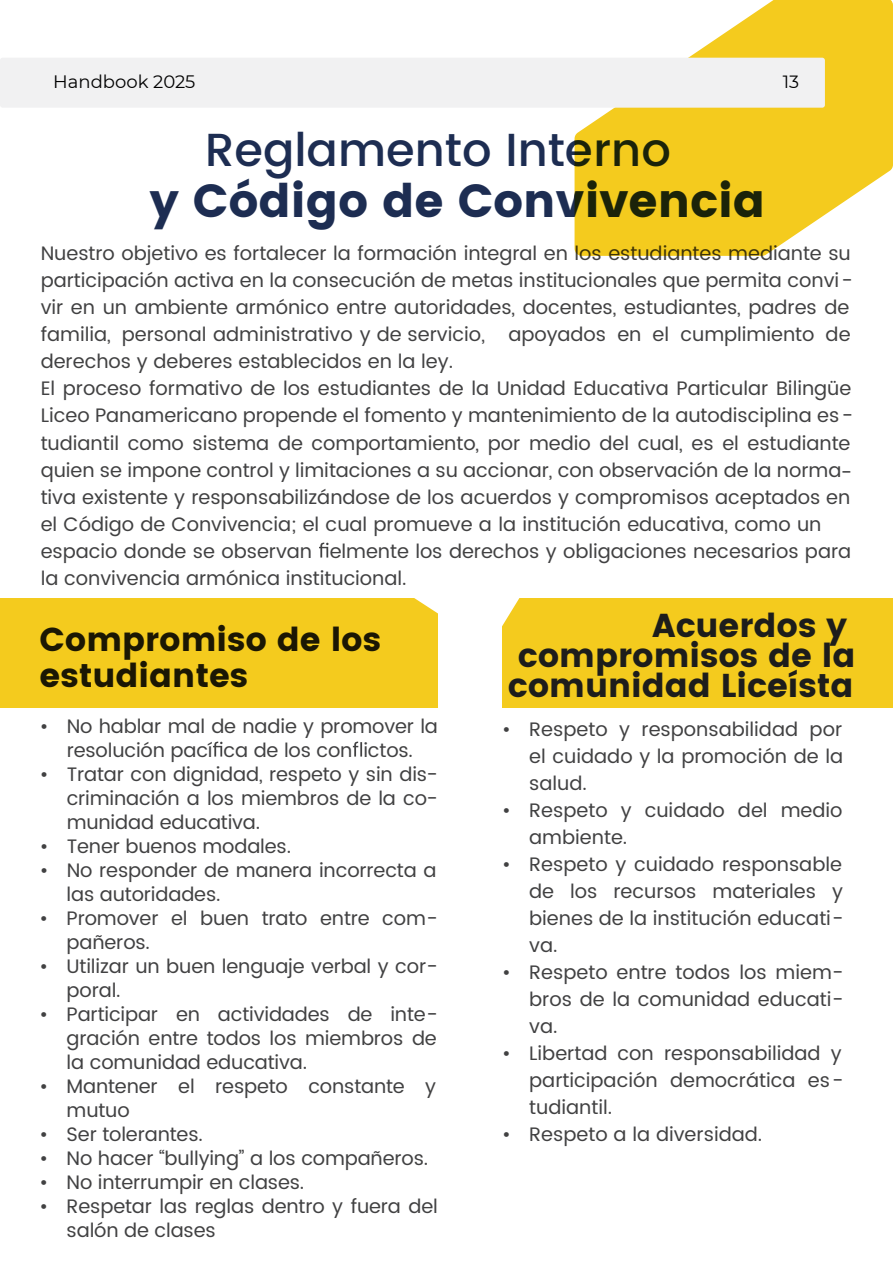
<style>
.page{position:relative;width:893px;height:1263px;background:#fff}
.page>*{position:absolute;margin:0;border:0;box-sizing:border-box;transform-origin:0 0}
.t1{font:700 46.35px "Poppins";color:#1d2d52}
.t2{font:500 46.35px "Poppins";color:#1d2d52}
.t3{font:700 33px/29.7px "Poppins";color:#1d1d1b}
.t4{font:19.5px/27px "Poppins";color:#414142}
.t5{font:18px "Montserrat";color:#010101}
.t6{font:17.7px "Montserrat";color:#010101}
</style>
<div class="page">
<svg style="left:319px;top:543px;width:10px;height:14px"></svg>
<svg style="left:213px;top:742px;width:9px;height:14px"></svg>
<svg style="left:353px;top:742px;width:9px;height:14px"></svg>
<div style="left:502px;top:599px;width:391px;height:108px;background:#f4cb1e"></div>
<div style="left:0;top:599px;width:437px;height:108px;background:#f4cb1e"></div>
<svg style="left:575px;top:0;width:318px;height:256px;fill:#f4cb1e"></svg>
<div style="left:0;top:58px;width:825px;height:50px;background:#f1f1f2;border-radius:3px"></div>
<p class="t5" style="left:53px;top:69px;width:144px">Handbook 2025</p>
<p class="t6" style="left:783px;top:69px;width:18px">13</p>
<h1 class="t2" style="left:205px;top:116px;width:467px">Reglamento Interno</h1>
<h1 class="t1" style="left:149px;top:174px;width:617px">y Código de Convivencia</h1>
<p class="t4" style="left:41px;top:241px;width:814px">Nuestro objetivo es fortalecer la formación integral en los estudiantes mediante su participación activa en la consecución de metas institucionales que permita convi&shy;vir en un ambiente armónico entre autoridades, docentes, estudiantes, padres de familia, personal administrativo y de servicio, apoyados en el cumplimiento de derechos y deberes establecidos en la ley.<br>El proceso formativo de los estudiantes de la Unidad Educativa Particular Bilingüe Liceo Panamericano propende el fomento y mantenimiento de la autodisciplina es&shy;tudiantil como sistema de comportamiento, por medio del cual, es el estudiante quien se impone control y limitaciones a su accionar, con observación de la norma tiva existente y responsabilizándose de los acuerdos y compromisos aceptados en el Código de Convivencia; el cual promueve a la institución educativa, como un espacio donde se observan elmente los derechos y obligaciones necesarios para la convivencia armónica institucional.</p>
<p class="t4" style="left:841px;top:459px;width:13px">-</p>
<h2 class="t3" style="left:40px;top:621px;width:343px;line-height:36.5px">Compromiso de los estudiantes</h2>
<p class="t4" style="left:40px;top:714px;width:400px;line-height:24px;text-align:center">• No hablar mal de nadie y promover la resolución pací ca de los con ictos.</p>
<p class="t4" style="left:67px;top:762px;width:373px;line-height:24px;text-align:justify;text-indent:-27px">• Tratar con dignidad, respeto y sin dis&shy;criminación a los miembros de la co&shy;munidad educativa.</p>
<p class="t4" style="left:40px;top:833px;width:253px">• Tener buenos modales.</p>
<p class="t4" style="left:67px;top:858px;width:371px;line-height:24px;text-indent:-27px">• No responder de manera incorrecta a las autoridades.</p>
<p class="t4" style="left:67px;top:906px;width:373px;line-height:24px;text-indent:-27px">• Promover el buen trato entre com&shy;pañeros.</p>
<p class="t4" style="left:67px;top:954px;width:373px;line-height:24px;text-indent:-27px">• Utilizar un buen lenguaje verbal y cor&shy;poral.</p>
<p class="t4" style="left:67px;top:1002px;width:373px;line-height:24px;text-align:justify;text-indent:-27px">• Participar en actividades de inte&shy;gración entre todos los miembros de la comunidad educativa.</p>
<p class="t4" style="left:67px;top:1074px;width:371px;line-height:24px;text-indent:-27px">• Mantener el respeto constante y mutuo</p>
<p class="t4" style="left:40px;top:1121px;width:165px">• Ser tolerantes.</p>
<p class="t4" style="left:40px;top:1145px;width:390px">• No hacer “bullying” a los compañeros.</p>
<p class="t4" style="left:40px;top:1169px;width:266px">• No interrumpir en clases.</p>
<p class="t4" style="left:67px;top:1194px;width:373px;line-height:24px;text-indent:-27px">• Respetar las reglas dentro y fuera del salón de clases</p>
<h2 class="t3" style="left:508px;top:611px;width:349px;text-align:right">Acuerdos y compromisos de la comunidad Liceísta</h2>
<p class="t4" style="left:529px;top:716px;width:315px;text-align:justify;text-indent:-27px">• Respeto y responsabilidad por el cuidado y la promoción de la salud.</p>
<p class="t4" style="left:529px;top:797px;width:315px;text-indent:-27px">• Respeto y cuidado del medio ambiente.</p>
<p class="t4" style="left:529px;top:851px;width:316px;text-align:justify;text-indent:-27px">• Respeto y cuidado responsable de los recursos materiales y bienes de la institución educati&shy;va.</p>
<p class="t4" style="left:529px;top:959px;width:316px;text-align:justify;text-indent:-27px">• Respeto entre todos los miem&shy;bros de la comunidad educati&shy;va.</p>
<p class="t4" style="left:529px;top:1040px;width:316px;text-align:justify;text-indent:-27px">• Libertad con responsabilidad y participación democrática es&shy;tudiantil.</p>
<p class="t4" style="left:502px;top:1121px;width:262px">• Respeto a la diversidad.</p>
</div>
